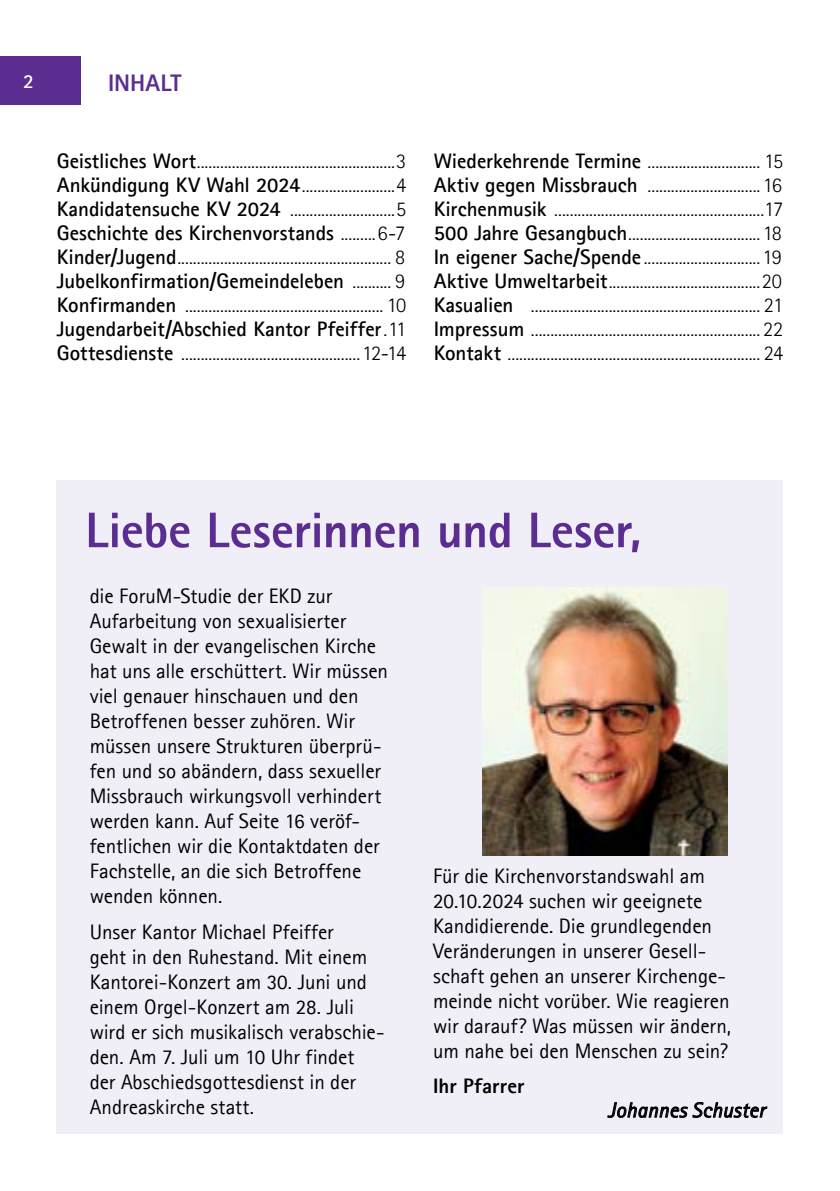
<style>
.page{position:relative;width:840px;height:1191px;background:#fff}
.page>*{position:absolute;margin:0;border:0;box-sizing:border-box;transform-origin:0 0}
.t1{font:800 50px "Agfa Rotis Sans Serif";letter-spacing:-.01em;color:#5c2d91}
.t2{font:800 24px "Agfa Rotis Sans Serif";letter-spacing:.005em;color:#5c2d91}
.t3{font:300 21px/24px "Agfa Rotis Sans Serif";letter-spacing:-.04em;color:#000;text-align:justify}
.t4{font:21px/25px "Agfa Rotis Sans Serif";letter-spacing:-.005em;color:#000}
.t5{font:italic 21px "Agfa Rotis Sans Serif";letter-spacing:.02em;color:#000}
.t6{font:800 21px "Agfa Rotis Sans Serif";color:#000}
.t7{font:700 20px "Agfa Rotis Sans Serif";color:#fff}
.s1{font-weight:700}
</style>
<div class="page">
<div style="left:57px;top:480px;width:725px;height:653px;background:#f0eef7"></div>
<div style="left:0;top:57px;width:81px;height:48px;background:#5c2d91"></div>
<svg style="left:607px;top:1102px;width:160px;height:16px"></svg>
<img style="left:482px;top:587px;width:244px;height:268px">
<p class="t7" style="left:23px;top:68px;width:12px">2</p>
<p class="t2" style="left:108px;top:67px;width:75px">Inhalt</p>
<p class="t3" style="left:57px;top:149px;width:351px"><span class="s1">Geistliches Wort</span>...................................................3<br><span class="s1">Ankündigung KV Wahl 2024</span>........................4<br><span class="s1">Kandidatensuche KV 2024</span> ...........................5<br><span class="s1">Geschichte des Kirchenvorstands</span> .........6-7<br><span class="s1">Kinder/Jugend</span>....................................................... 8<br><span class="s1">Jubelkonfirmation/Gemeindeleben</span> .......... 9<br><span class="s1">Konfirmanden</span> ................................................... 10<br><span class="s1">Jugendarbeit/Abschied Kantor Pfeiffer</span>.11<br><span class="s1">Gottesdienste</span> ..............................................12-14</p>
<p class="t3" style="left:433px;top:149px;width:351px"><span class="s1">Wiederkehrende Termine</span> ............................. 15<br><span class="s1">Aktiv gegen Missbrauch</span> .............................16<br><span class="s1">Kirchenmusik</span> ......................................................17<br><span class="s1">500 Jahre Gesangbuch</span>..................................18<br><span class="s1">In eigener Sache/Spende</span> ..............................19<br><span class="s1">Aktive Umweltarbeit</span>.......................................20<br><span class="s1">Kasualien</span> ........................................................... 21<br><span class="s1">Impressum</span> ........................................................... 22<br><span class="s1">Kontakt</span> ................................................................. 24</p>
<h1 class="t1" style="left:85px;top:498px;width:557px">Liebe Leserinnen und Leser,</h1>
<p class="t4" style="left:90px;top:583px;width:300px">die ForuM-Studie der EKD zur<br>Aufarbeitung von sexualisierter<br>Gewalt in der evangelischen Kirche hat uns alle erschüttert. Wir müssen viel genauer hinschauen und den<br>Betroffenen besser zuhören. Wir müssen unsere Strukturen überprü&shy;fen und so abändern, dass sexueller<br>Missbrauch wirkungsvoll verhindert werden kann. Auf Seite 16 veröf&shy;fentlichen wir die Kontaktdaten der<br>Fachstelle, an die sich Betroffene wenden können.</p>
<p class="t4" style="left:90px;top:919px;width:296px">Unser Kantor Michael Pfeiffer<br>geht in den Ruhestand. Mit einem<br>Kantorei-Konzert am 30. Juni und einem Orgel-Konzert am 28. Juli wird er sich musikalisch verabschie&shy;den. Am 7. Juli um 10 Uhr findet der Abschiedsgottesdienst in der<br>Andreaskirche statt.</p>
<p class="t4" style="left:433px;top:863px;width:299px">Für die Kirchenvorstandswahl am 20.10.2024 suchen wir geeignete Kandidierende. Die grundlegenden Veränderungen in unserer Gesell&shy;schaft gehen an unserer Kirchenge&shy;meinde nicht vorüber. Wie reagieren wir darauf? Was müssen wir ändern, um nahe bei den Menschen zu sein?</p>
<p class="t6" style="left:433px;top:1072px;width:93px">Ihr Pfarrer</p>
<p class="t5" style="left:607px;top:1097px;width:159px">Johannes Schuster</p>
</div>
